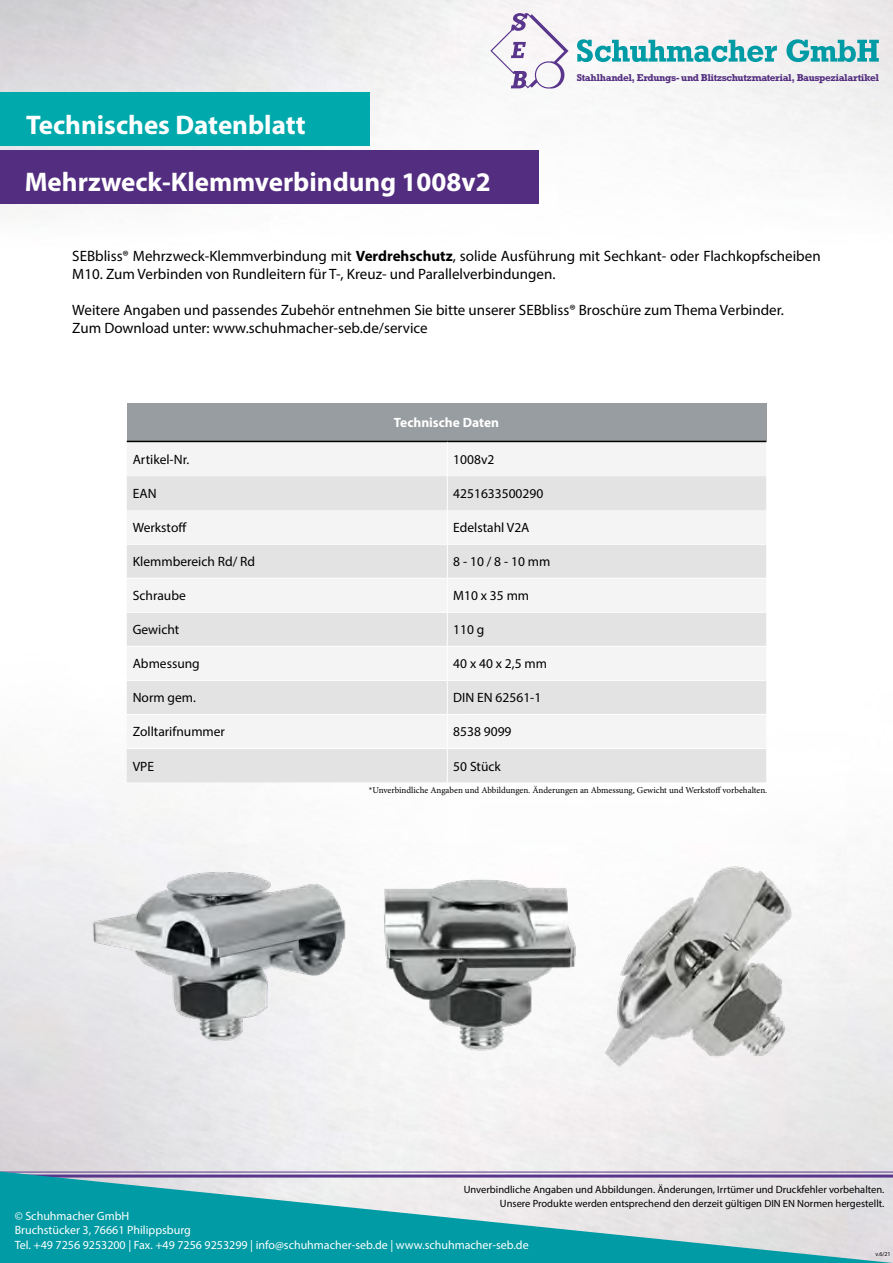
<style>
.page{position:relative;width:893px;height:1263px;background:#fff}
.page>*{position:absolute;margin:0;border:0;box-sizing:border-box;transform-origin:0 0}
.t1{font:700 27px "Myriad Pro";color:#fff}
.t2{font:15px/18px "Myriad Pro";color:#000}
.t3{font:13.5px "Myriad Pro";color:#000}
.t4{font:700 13.5px "Myriad Pro";color:#fff}
.t5{font:12px/14.4px "Myriad Pro";color:#fff}
.t6{font:10.5px "Myriad Pro";color:#000}
.t7{font:700 10.05px "Rockwell Std";letter-spacing:-.04em;color:#532d80}
.t8{font:9px "Minion Pro";letter-spacing:-.005em;color:#000}
.t9{font:6px "Myriad Pro";color:#020203}
.s1{font-weight:700}
</style>
<div class="page">
<img style="left:0;top:0;width:893px;height:1171px">
<svg style="left:0;top:1171px;width:893px;height:92px;background:#6eb8c1"></svg>
<svg style="left:577px;top:39px;width:302px;height:23px"></svg>
<svg style="left:490px;top:13px;width:78px;height:76px"></svg>
<div style="left:0;top:150px;width:539px;height:53px;background:#532d80"></div>
<div style="left:0;top:92px;width:370px;height:54px;background:#00aaac"></div>
<div style="left:127px;top:403px;width:639px;height:38px;background:#979da0"></div>
<div style="left:127px;top:442px;width:639px;height:34px;background:#f4f4f4"></div>
<svg style="left:127px;top:476px;width:639px;height:306px;fill:#e3e3e3"></svg>
<hr style="left:127px;top:441px;width:320px;height:1px;background:#000">
<hr style="left:447px;top:441px;width:319px;height:1px;background:#000">
<hr style="left:447px;top:442px;width:1px;height:34px;background:#fff">
<hr style="left:447px;top:476px;width:1px;height:34px;background:#fff">
<hr style="left:447px;top:510px;width:1px;height:34px;background:#fff">
<hr style="left:127px;top:544px;width:320px;height:1px;background:#fff">
<hr style="left:447px;top:544px;width:319px;height:1px;background:#fff">
<hr style="left:447px;top:544px;width:1px;height:34px;background:#fff">
<hr style="left:127px;top:578px;width:320px;height:1px;background:#fff">
<hr style="left:447px;top:578px;width:319px;height:1px;background:#fff">
<hr style="left:447px;top:578px;width:1px;height:34px;background:#fff">
<hr style="left:127px;top:612px;width:320px;height:1px;background:#fff">
<hr style="left:447px;top:612px;width:319px;height:1px;background:#fff">
<hr style="left:447px;top:612px;width:1px;height:34px;background:#fff">
<hr style="left:127px;top:646px;width:320px;height:1px;background:#fff">
<hr style="left:447px;top:646px;width:319px;height:1px;background:#fff">
<hr style="left:447px;top:646px;width:1px;height:34px;background:#fff">
<hr style="left:127px;top:680px;width:320px;height:1px;background:#fff">
<hr style="left:447px;top:680px;width:319px;height:1px;background:#fff">
<hr style="left:447px;top:680px;width:1px;height:34px;background:#fff">
<hr style="left:127px;top:714px;width:320px;height:1px;background:#fff">
<hr style="left:447px;top:714px;width:319px;height:1px;background:#fff">
<hr style="left:447px;top:714px;width:1px;height:34px;background:#fff">
<hr style="left:127px;top:748px;width:320px;height:1px;background:#fff">
<hr style="left:447px;top:748px;width:319px;height:1px;background:#fff">
<hr style="left:447px;top:748px;width:1px;height:34px;background:#fff">
<img style="left:67px;top:820px;width:754px;height:325px">
<h1 class="t1" style="left:26px;top:108px;width:281px">Technisches Datenblatt</h1>
<h1 class="t1" style="left:25px;top:165px;width:468px">Mehrzweck-Klemmverbindung 1008v2</h1>
<p class="t7" style="left:577px;top:72px;width:304px">Stahlhandel, Erdungs- und Blitzschutzmaterial, Bauspezialartikel</p>
<p class="t2" style="left:72px;top:246px;width:750px">SEBbliss® Mehrzweck-Klemmverbindung mit <span class="s1">Verdrehschutz</span>, solide Ausführung mit Sechkant- oder Flachkopfscheiben<br>M10. Zum Verbinden von Rundleitern für T-, Kreuz- und Parallelverbindungen.</p>
<p class="t2" style="left:72px;top:300px;width:713px">Weitere Angaben und passendes Zubehör entnehmen Sie bitte unserer SEBbliss® Broschüre zum Thema Verbinder.<br>Zum Download unter: www.schuhmacher-seb.de/service</p>
<p class="t4" style="left:394px;top:414px;width:107px">Technische Daten</p>
<p class="t3" style="left:133px;top:451px;width:58px">Artikel-Nr.</p>
<p class="t3" style="left:453px;top:451px;width:43px">1008v2</p>
<p class="t3" style="left:133px;top:485px;width:25px">EAN</p>
<p class="t3" style="left:453px;top:485px;width:92px">4251633500290</p>
<p class="t3" style="left:133px;top:519px;width:56px">Werkstoff</p>
<p class="t3" style="left:453px;top:519px;width:78px">Edelstahl V2A</p>
<p class="t3" style="left:133px;top:553px;width:124px">Klemmbereich Rd/ Rd</p>
<p class="t3" style="left:453px;top:553px;width:99px">8 - 10 / 8 - 10 mm</p>
<p class="t3" style="left:133px;top:587px;width:55px">Schraube</p>
<p class="t3" style="left:453px;top:587px;width:77px">M10 x 35 mm</p>
<p class="t3" style="left:133px;top:621px;width:48px">Gewicht</p>
<p class="t3" style="left:453px;top:621px;width:33px">110 g</p>
<p class="t3" style="left:133px;top:655px;width:69px">Abmessung</p>
<p class="t3" style="left:453px;top:655px;width:95px">40 x 40 x 2,5 mm</p>
<p class="t3" style="left:133px;top:690px;width:65px">Norm gem.</p>
<p class="t3" style="left:453px;top:690px;width:90px">DIN EN 62561-1</p>
<p class="t3" style="left:133px;top:724px;width:94px">Zolltarifnummer</p>
<p class="t3" style="left:453px;top:724px;width:60px">8538 9099</p>
<p class="t3" style="left:133px;top:758px;width:23px">VPE</p>
<p class="t3" style="left:453px;top:758px;width:49px">50 Stück</p>
<p class="t8" style="left:369px;top:784px;width:400px">*Unverbindliche Angaben und Abbildungen. Änderungen an Abmessung, Gewicht und Werkstoff vorbehalten.</p>
<p class="t6" style="left:464px;top:1183px;width:422px">Unverbindliche Angaben und Abbildungen. Änderungen, Irrtümer und Druckfehler vorbehalten.</p>
<p class="t6" style="left:500px;top:1197px;width:386px">Unsere Produkte werden entsprechend den derzeit gültigen DIN EN Normen hergestellt.</p>
<p class="t5" style="left:15px;top:1208px;width:516px">© Schuhmacher GmbH<br>Bruchstücker 3, 76661 Philippsburg<br>Tel. +49 7256 9253200 | Fax. +49 7256 9253299 | info@schuhmacher-seb.de | www.schuhmacher-seb.de</p>
<p class="t9" style="left:875px;top:1250px;width:17px">v.6/21</p>
</div>
